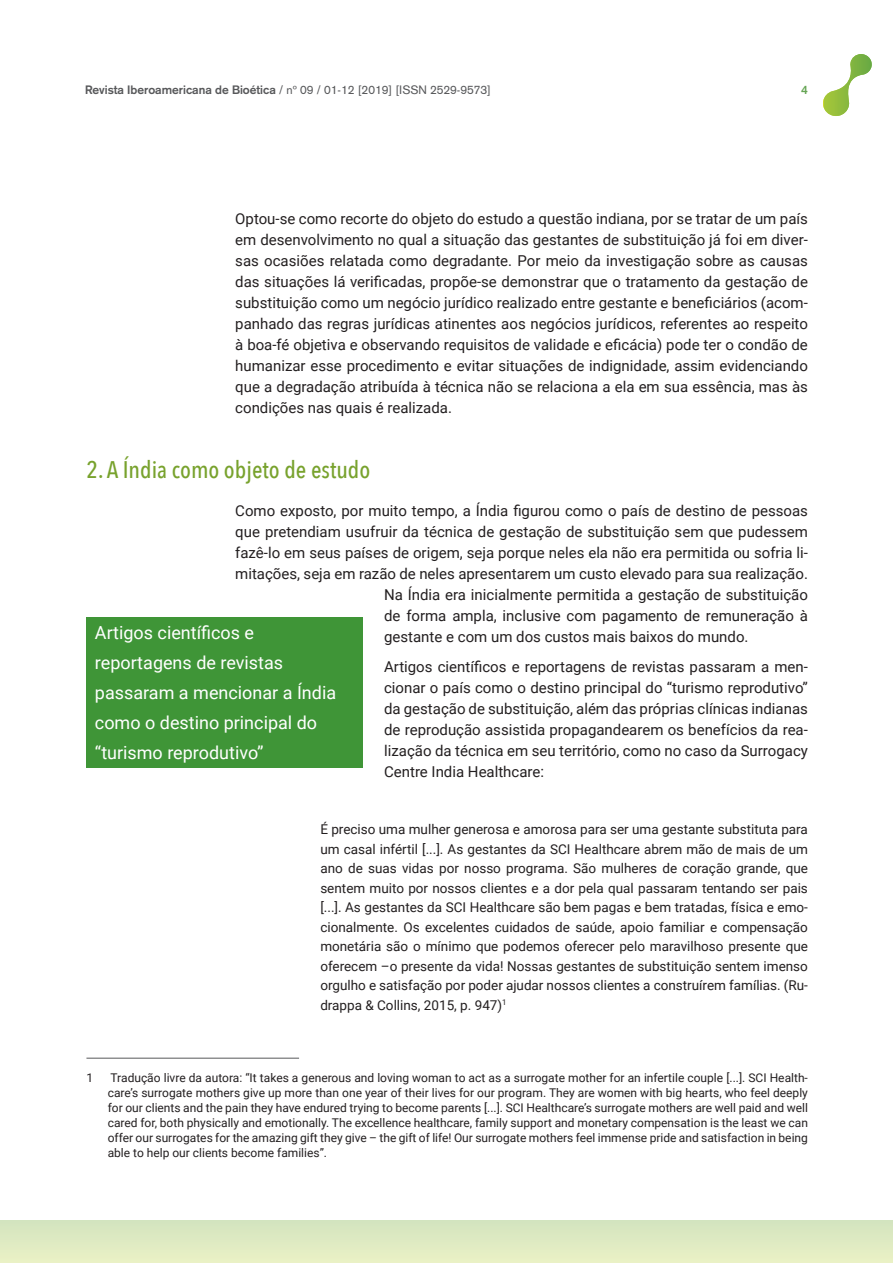
<style>
.page{position:relative;width:893px;height:1263px;background:#fff}
.page>*{position:absolute;margin:0;border:0;box-sizing:border-box;transform-origin:0 0}
.t1{font:500 24px "Avenir Next Condensed";color:#78a22d}
.t2{font:18px/30.2px "Roboto";color:#fff}
.t3{font:15px/21px "Roboto";color:#231f20;text-align:justify}
.t4{font:13.5px/19.5px "Roboto";color:#231f20;text-align:justify}
.t5{font:12px/15px "Roboto";color:#231f20;text-align:justify}
.t6{font:12px "Akzidenz Grotesk";color:#57585a}
.t7{font:700 12px "Akzidenz Grotesk";color:#66a554}
.s1{font-weight:700}
</style>
<div class="page">
<div style="left:0;top:1220px;width:893px;height:43px;background:#deeac2"></div>
<svg style="left:823px;top:54px;width:49px;height:62px"></svg>
<hr style="left:86px;top:1058px;width:213px;height:1px;background:#57585a">
<div style="left:86px;top:617px;width:277px;height:150px;background:#3f9537"></div>
<p class="t6" style="left:85px;top:83px;width:407px"><span class="s1">Revista Iberoamericana de Bioética</span> / nº 09 / 01-12 [2019] [ISSN 2529-9573]</p>
<p class="t7" style="left:801px;top:83px;width:8px">4</p>
<p class="t3" style="left:235px;top:208px;width:574px">Optou-se como recorte do objeto do estudo a questão indiana, por se tratar de um país em desenvolvimento no qual a situação das gestantes de substituição já foi em diver&shy;sas ocasiões relatada como degradante. Por meio da investigação sobre as causas das situações lá verificadas, propõe-se demonstrar que o tratamento da gestação de substituição como um negócio jurídico realizado entre gestante e beneficiários (acom&shy;panhado das regras jurídicas atinentes aos negócios jurídicos, referentes ao respeito à boa-fé objetiva e observando requisitos de validade e eficácia) pode ter o condão de humanizar esse procedimento e evitar situações de indignidade, assim evidenciando que a degradação atribuída à técnica não se relaciona a ela em sua essência, mas às condições nas quais é realizada.</p>
<h1 class="t1" style="left:86px;top:455px;width:285px">2. A Índia como objeto de estudo</h1>
<p class="t3" style="left:235px;top:500px;width:574px">Como exposto, por muito tempo, a Índia figurou como o país de destino de pessoas</p>
<p class="t3" style="left:235px;top:521px;width:574px">que pretendiam usufruir da técnica de gestação de substituição sem que pudessem</p>
<p class="t3" style="left:235px;top:542px;width:574px">fazê-lo em seus países de origem, seja porque neles ela não era permitida ou sofria li-</p>
<p class="t3" style="left:235px;top:563px;width:574px">mitações, seja em razão de neles apresentarem um custo elevado para sua realização.</p>
<p class="t3" style="left:384px;top:584px;width:425px">Na Índia era inicialmente permitida a gestação de substituição</p>
<p class="t3" style="left:384px;top:605px;width:425px">de forma ampla, inclusive com pagamento de remuneração à</p>
<p class="t3" style="left:384px;top:626px;width:366px">gestante e com um dos custos mais baixos do mundo.</p>
<p class="t3" style="left:384px;top:655px;width:425px">Artigos científicos e reportagens de revistas passaram a men&shy;cionar o país como o destino principal do “turismo reprodutivo” da gestação de substituição, além das próprias clínicas indianas de reprodução assistida propagandearem os benefícios da rea&shy;lização da técnica em seu território, como no caso da Surrogacy Centre India Healthcare:</p>
<p class="t2" style="left:95px;top:616px;width:243px">Artigos científicos e reportagens de revistas passaram a mencionar a Índia como o destino principal do “turismo reprodutivo”</p>
<p class="t4" style="left:320px;top:819px;width:489px">É preciso uma mulher generosa e amorosa para ser uma gestante substituta para um casal infértil [...]. As gestantes da SCI Healthcare abrem mão de mais de um ano de suas vidas por nosso programa. São mulheres de coração grande, que sentem muito por nossos clientes e a dor pela qual passaram tentando ser pais [...]. As gestantes da SCI Healthcare são bem pagas e bem tratadas, física e emo&shy;cionalmente. Os excelentes cuidados de saúde, apoio familiar e compensação monetária são o mínimo que podemos oferecer pelo maravilhoso presente que oferecem –o presente da vida! Nossas gestantes de substituição sentem imenso orgulho e satisfação por poder ajudar nossos clientes a construírem famílias. (Ru&shy;drappa &amp; Collins, 2015, p. 947)<sup>1</sup></p>
<p class="t5" style="left:86px;top:1069px;width:8px">1</p>
<p class="t5" style="left:108px;top:1069px;width:702px">Tradução livre da autora: “It takes a generous and loving woman to act as a surrogate mother for an infertile couple [...]. SCI Health&shy;care’s surrogate mothers give up more than one year of their lives for our program. They are women with big hearts, who feel deeply for our clients and the pain they have endured trying to become parents [...]. SCI Healthcare’s surrogate mothers are well paid and well cared for, both physically and emotionally. The excellence healthcare, family support and monetary compensation is the least we can offer our surrogates for the amazing gift they give – the gift of life! Our surrogate mothers feel immense pride and satisfaction in being able to help our clients become families”.</p>
</div>
